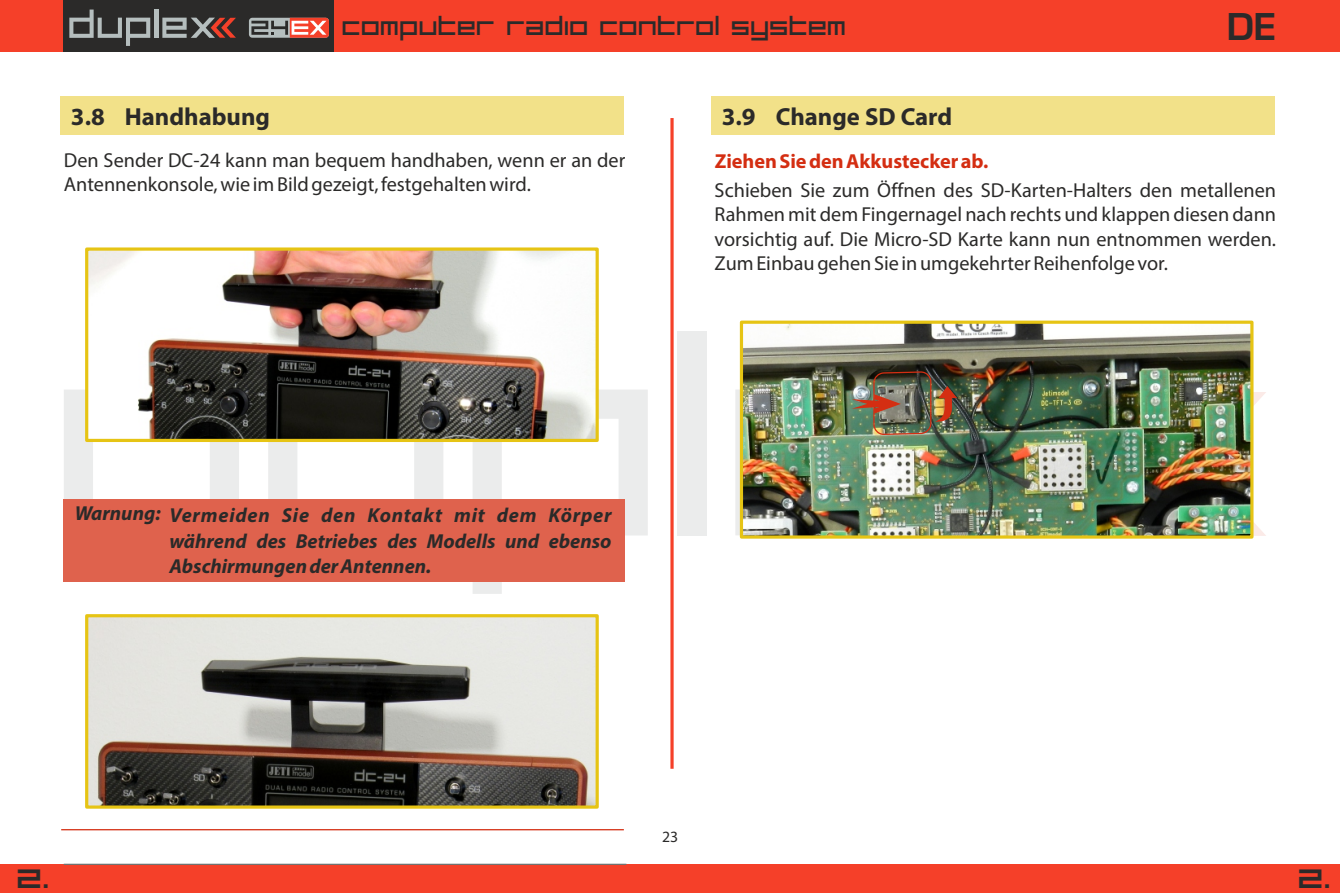
<style>
.page{position:relative;width:1340px;height:893px;background:#fff}
.page>*{position:absolute;margin:0;border:0;box-sizing:border-box;transform-origin:0 0}
.t1{font:37.12px "JETI TX2";color:#2b2a29}
.t2{font:700 36px "Euromode";color:#2b2a29}
.t3{font:33.75px "Arrows 1";color:#d42e12;scale:1.6 1}
.t4{font:27.45px "JETI TX2";color:#2b2a29}
.t5{font:700 24.75px "Myriad Pro";color:#2b2a29}
.t6{font:20.25px/24.3px "Myriad Pro";color:#2b2a29}
.t7{font:italic 700 20.25px/25px "Myriad Pro";color:#2b2a29;text-align:justify}
.t8{font:700 20.25px "Myriad Pro";color:#d42e12}
.t9{font:15.75px "Myriad Pro";color:#2b2a29}
</style>
<div class="page">
<div style="left:0;top:0;width:1339px;height:52px;background:#f54029"></div>
<hr style="left:670px;top:118px;width:3px;height:651px;background:#f54029">
<div style="left:677px;top:331px;width:29px;height:204px;background:#ebecec"></div>
<svg style="left:472px;top:390px;width:175px;height:204px"></svg>
<svg style="left:268px;top:442px;width:175px;height:57px"></svg>
<svg style="left:64px;top:390px;width:175px;height:109px"></svg>
<div style="left:64px;top:0;width:270px;height:52px;background:#2b2a29"></div>
<div style="left:249px;top:18px;width:80px;height:20px;background:#b5bebe;border-radius:3px"></div>
<svg style="left:251px;top:18px;width:78px;height:20px"></svg>
<hr style="left:154px;top:10px;width:4px;height:28px;background:#b5bebe">
<svg style="left:69px;top:10px;width:81px;height:36px"></svg>
<svg style="left:162px;top:18px;width:74px;height:20px"></svg>
<div style="left:0;top:864px;width:1339px;height:29px;background:#f54029"></div>
<hr style="left:64px;top:864px;width:562px;height:1px;background:#727271">
<div style="left:60px;top:97px;width:564px;height:38px;background:#f2e189"></div>
<hr style="left:61px;top:829px;width:563px;height:1px;background:#d42e12">
<div style="left:63px;top:499px;width:562px;height:82px;background:#df624d"></div>
<img style="left:89px;top:251px;width:506px;height:187px">
<div style="left:85px;top:247px;width:514px;height:195px;border:3px solid #e6c414"></div>
<img style="left:89px;top:618px;width:506px;height:187px">
<div style="left:85px;top:614px;width:514px;height:195px;border:3px solid #e6c414"></div>
<div style="left:710px;top:97px;width:564px;height:38px;background:#f2e189"></div>
<img style="left:744px;top:325px;width:505px;height:46px">
<div style="left:740px;top:321px;width:513px;height:218px;border:3px solid #e6c414"></div>
<img style="left:735px;top:371px;width:531px;height:165px">
<h3 class="t4" style="left:341px;top:13px;width:506px">computer radio control system</h3>
<h2 class="t2" style="left:1226px;top:12px;width:51px">DE</h2>
<p class="t5" style="left:71px;top:107px;width:201px">3.8 Handhabung</p>
<p class="t6" style="left:64px;top:150px;width:563px">Den Sender DC-24 kann man bequem handhaben, wenn er an der<br>Antennenkonsole, wie im Bild gezeigt, festgehalten wird.</p>
<p class="t7" style="left:75px;top:502px;width:87px">Warnung:</p>
<p class="t7" style="left:169px;top:505px;width:444px">Vermeiden Sie den Kontakt mit dem Körper während des Betriebes des Modells und ebenso Abschirmungen der Antennen.</p>
<p class="t5" style="left:721px;top:107px;width:232px">3.9 Change SD Card</p>
<p class="t8" style="left:714px;top:153px;width:275px">Ziehen Sie den Akkustecker ab.</p>
<p class="t6" style="left:714px;top:180px;width:563px;text-align:justify">Schieben Sie zum Öffnen des SD-Karten-Halters den metallenen Rahmen mit dem Fingernagel nach rechts und klappen diesen dann vorsichtig auf. Die Micro-SD Karte kann nun entnommen werden.<br>Zum Einbau gehen Sie in umgekehrter Reihenfolge vor.</p>
<h3 class="t3" style="left:849px;top:384px;width:35px">[</h3>
<p class="t9" style="left:662px;top:830px;width:18px">23</p>
<h1 class="t1" style="left:16px;top:858px;width:35px">2.</h1>
<h1 class="t1" style="left:1297px;top:858px;width:35px">2.</h1>
</div>
